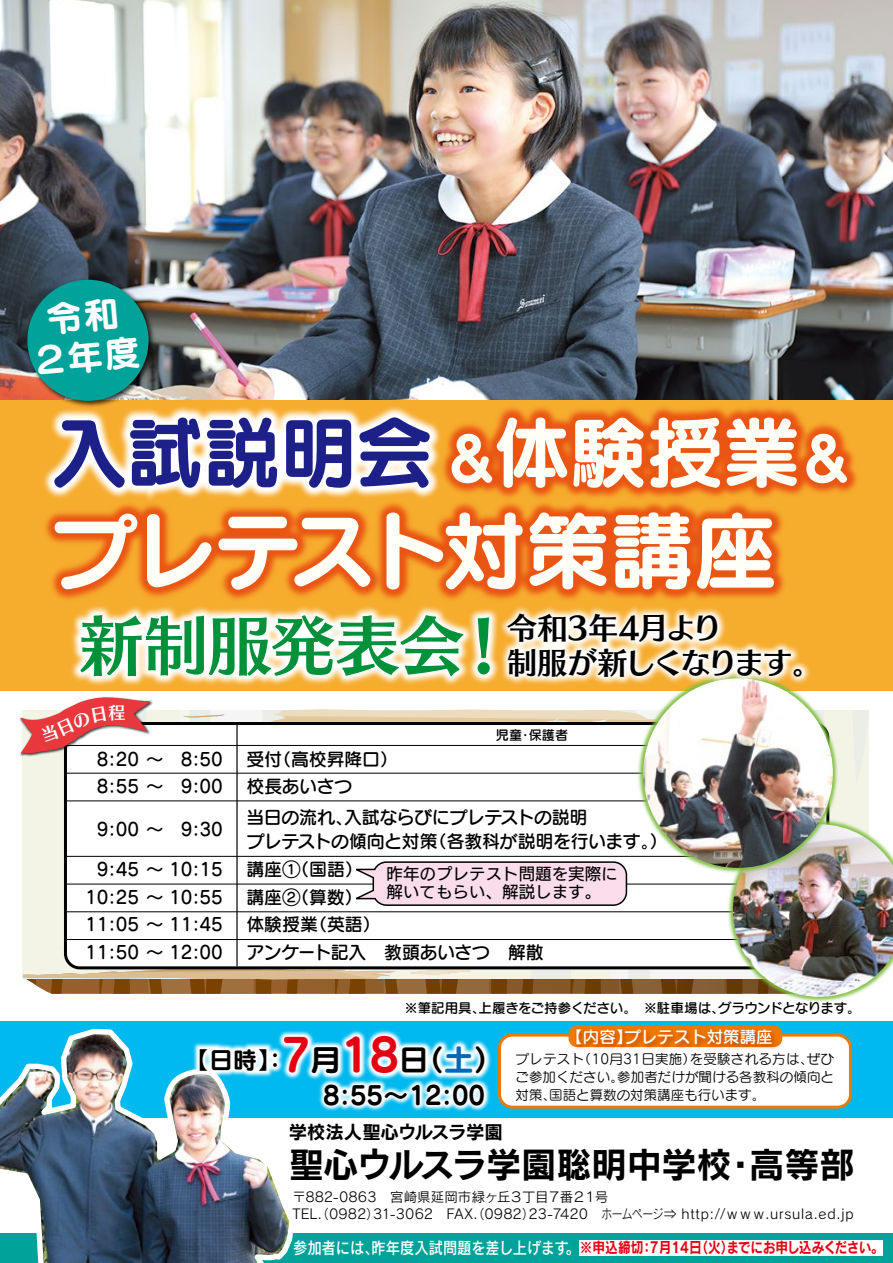
<style>
.page{position:relative;width:893px;height:1263px;background:#fff}
.page>*{position:absolute;margin:0;border:0;box-sizing:border-box;transform-origin:0 0}
.t1{font:85.5px "Seurat Pro N B";letter-spacing:-.04em;color:#fffef7}
.t2{font:78px "Seurat Pro N B";letter-spacing:-.02em;color:#1d2088}
.t3{font:64.5px "Skip Pro B";color:#00913a}
.t4{font:36px/40.5px "Seurat Pro N B";color:#fff;text-align:center}
.t5{font:35.4px "Rodin Pro B";letter-spacing:-.02em;color:#000}
.t6{font:30px/34.5px "Skip Pro B";letter-spacing:-.045em;color:#000}
.t7{font:25.5px "Seurat Pro B";color:#000}
.t8{font:24px "Seurat Pro B";color:#000}
.t9{font:18.45px "Rodin Pro B";letter-spacing:-.02em;color:#000}
.t10{font:18px/27.6px "Seurat Pro DB";letter-spacing:-.01em;color:#000}
.t11{font:16.5px/18px "UD Kakugo Small Pr 6 M";color:#000}
.t12{font:16.5px "Seurat Pro DB";color:#fff}
.t13{font:15px "Rodin Pro B";letter-spacing:-.005em;color:#e60012;scale:.85 1}
.t14{font:13.5px/16.5px "Rodin Pro M";letter-spacing:-.005em;color:#000}
.t15{font:13.5px/18px "Seurat Pro M";letter-spacing:.005em;color:#000;text-align:justify}
.t16{font:13.5px "Seurat Pro DB";letter-spacing:-.025em;color:#000}
.t17{font:13.2px "Seurat Pro DB";color:#000}
.s1{font-size:60px;color:#fffef7}
.s2{color:#fffef7}
.s3{font-size:45px;color:#e60012}
.s4{font-size:30px}
.s5{font-size:30px;color:#0068b7}
.s6{font-family:"Rodin Pro DB";font-size:16.5px;color:#fff}
</style>
<div class="page">
<div style="left:0;top:1021px;width:893px;height:97px;background:#00b9ef"></div>
<img style="left:0;top:0;width:893px;height:350px">
<div style="left:0;top:1234px;width:893px;height:29px;background:#00a29a"></div>
<img style="left:0;top:871px;width:298px;height:392px">
<div style="left:499px;top:1035px;width:351px;height:72px;background:#fff;border-radius:13px"></div>
<div style="left:498px;top:1033px;width:354px;height:76px;border:3px solid #ee7800;border-radius:13px"></div>
<img style="left:138px;top:1040px;width:409px;height:104px">
<img style="left:264px;top:1040px;width:280px;height:127px">
<img style="left:570px;top:1040px;width:211px;height:10px">
<img style="left:23px;top:275px;width:134px;height:75px">
<div style="left:27px;top:280px;width:122px;height:121px;background:#00a29a;border-radius:50%"></div>
<div style="left:579px;top:1239px;width:303px;height:16px;background:#fff"></div>
<svg style="left:23px;top:710px;width:845px;height:268px;background:#d1d1c5"></svg>
<svg style="left:21px;top:936px;width:829px;height:104px"></svg>
<img style="left:0;top:350px;width:893px;height:312px">
<img style="left:0;top:350px;width:497px;height:210px">
<img style="left:16px;top:550px;width:560px;height:172px">
<div style="left:67px;top:725px;width:759px;height:241px;background:#fff;border-radius:13px"></div>
<hr style="left:67px;top:939px;width:759px;height:1px;background:#000">
<hr style="left:67px;top:911px;width:759px;height:1px;background:#000">
<hr style="left:67px;top:856px;width:759px;height:1px;background:#000">
<hr style="left:67px;top:773px;width:759px;height:1px;background:#000">
<hr style="left:67px;top:745px;width:759px;height:1px;background:#000">
<hr style="left:67px;top:800px;width:759px;height:1px;background:#000">
<hr style="left:67px;top:884px;width:759px;height:1px;background:#000">
<hr style="left:236px;top:725px;width:2px;height:241px;background:#000">
<img style="left:18px;top:695px;width:136px;height:63px">
<img style="left:725px;top:925px;width:125px;height:97px">
<img style="left:733px;top:853px;width:160px;height:144px">
<img style="left:587px;top:622px;width:303px;height:303px">
<img style="left:643px;top:678px;width:190px;height:190px;border-radius:95px">
<img style="left:446px;top:552px;width:420px;height:189px">
<svg style="left:350px;top:860px;width:278px;height:47px;background:#e8d0db"></svg>
<svg style="left:20px;top:697px;width:130px;height:56px"></svg>
<h3 class="t4" style="left:27px;top:299px;width:110px;rotate:-5deg">令和<br>２年度</h3>
<h2 class="t2" style="left:51px;top:398px;width:384px">入試説明会</h2>
<h2 class="t2" style="left:51px;top:398px;width:806px">　　　　　<span class="s1">＆</span><span class="s2">体験授業</span><span class="s1">＆</span></h2>
<h1 class="t1" style="left:51px;top:491px;width:729px">プレテスト対策講座</h1>
<h3 class="t3" style="left:79px;top:594px;width:438px">新制服発表会！</h3>
<h3 class="t6" style="left:507px;top:609px;width:317px">令和3年4月より<br>制服が新しくなります。</h3>
<p class="t10" style="left:181px;top:744px;width:44px">8:50<br>9:00</p>
<p class="t10" style="left:97px;top:744px;width:68px">8:20 ～<br>8:55 ～</p>
<p class="t10" style="left:97px;top:814px;width:128px">9:00 ～ 9:30</p>
<p class="t10" style="left:85px;top:855px;width:139px;text-align:justify;text-indent:12px">9:45 ～ 10:15<br>10:25 ～ 10:55<br>11:05 ～ 11:45<br>11:50 ～ 12:00</p>
<p class="t10" style="left:246px;top:744px;width:153px">受付（高校昇降口）校長あいさつ　</p>
<p class="t17" style="left:496px;top:726px;width:74px">児童・保護者</p>
<p class="t10" style="left:246px;top:805px;width:423px;line-height:24px">当日の流れ、入試ならびにプレテストの説明<br>プレテストの傾向と対策（各教科が説明を行います。）</p>
<p class="t10" style="left:246px;top:855px;width:299px">講座①（国語）<br>講座②（算数）<br>体験授業（英語）<br>アンケート記入　教頭あいさつ　解散</p>
<p class="t11" style="left:387px;top:865px;width:232px">昨年のプレテスト問題を実際に解いてもらい、解説します。</p>
<p class="t16" style="left:405px;top:999px;width:458px">※筆記用具、上履きをご持参ください。　※駐車場は、グラウンドとなります。</p>
<p class="t12" style="left:566px;top:1026px;width:208px">【内容】プレテスト対策講座</p>
<p class="t15" style="left:515px;top:1049px;width:320px">プレテスト（10月31日実施）を受験される方は、ぜひご参加ください。参加者だけが聞ける各教科の傾向と対策、国語と算数の対策講座も行います。</p>
<h3 class="t8" style="left:185px;top:1043px;width:320px">【日時】：<span class="s3">7</span><span class="s4">月</span><span class="s3">18</span><span class="s4">日（</span><span class="s5">土</span><span class="s4">）</span></h3>
<h3 class="t7" style="left:323px;top:1077px;width:163px">8:55～12:00</h3>
<p class="t9" style="left:289px;top:1120px;width:216px">学校法人聖心ウルスラ学園</p>
<h3 class="t5" style="left:289px;top:1141px;width:568px">聖心ウルスラ学園聡明中学校・高等部</h3>
<p class="t14" style="left:292px;top:1188px;width:563px">〒882-0863　宮崎県延岡市緑ヶ丘３丁目７番２１号<br>TEL.（0982）31-3062　FAX.（0982）23-7420　ホームページ⇒ http://ｗｗｗ.ursula.ed.jp</p>
<p class="t13" style="left:293px;top:1237px;width:696px"><span class="s6">参加者には、昨年度入試問題を差し上げます。</span>※申込締切：7月14日（火）までにお申し込みください。</p>
</div>
